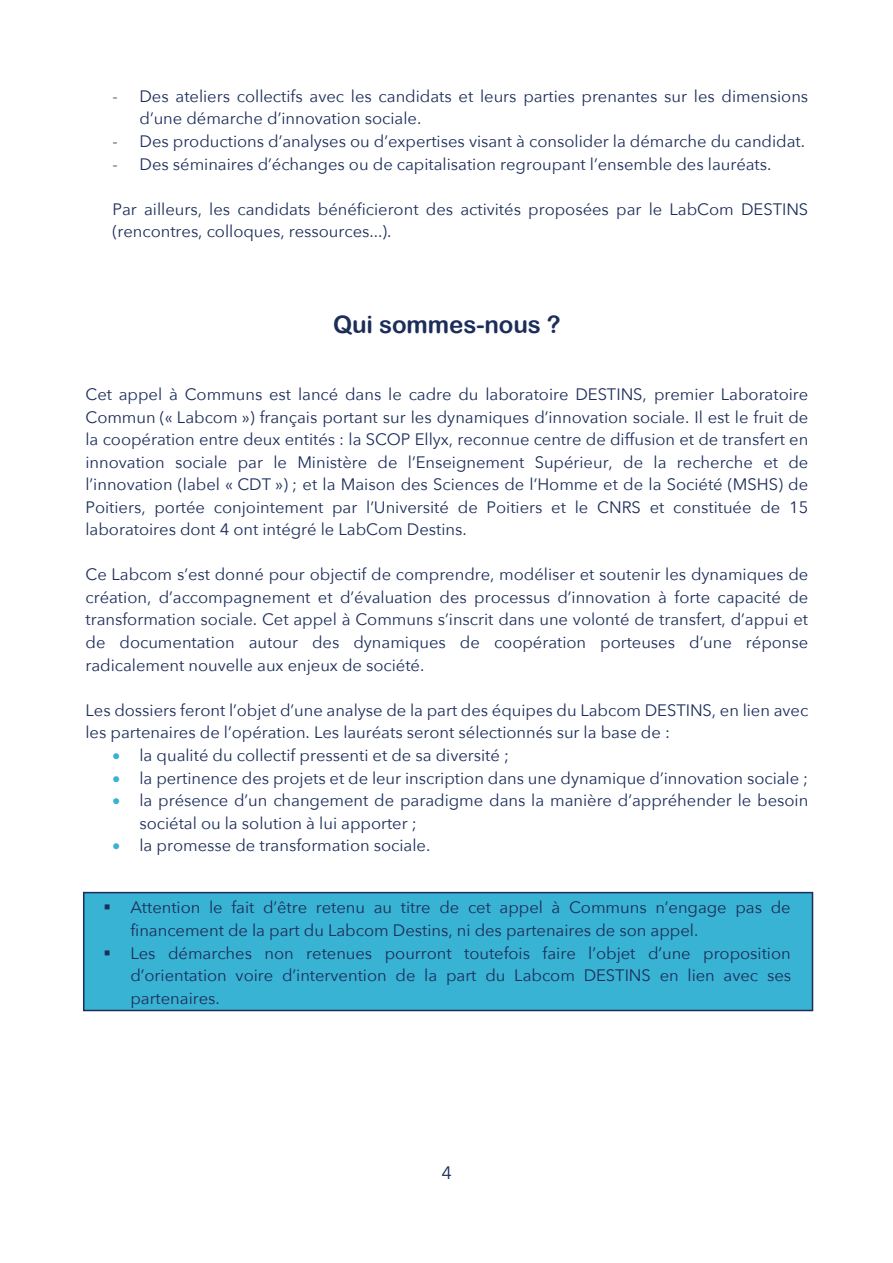
<style>
.page{position:relative;width:893px;height:1263px;background:#fff}
.page>*{position:absolute;margin:0;border:0;box-sizing:border-box;transform-origin:0 0}
.t1{font:24.15px "Arial Rounded MT Bold";letter-spacing:-.005em;color:#1c2d5a}
.t2{font:18px "Avenir Next";color:#1c2d5a}
.t3{font:16.5px/22.6px "Avenir Next";color:#1c2d5a}
.s1{color:#39b3d3}
</style>
<div class="page">
<div style="left:84px;top:893px;width:728px;height:118px;background:#39b3d3"></div>
<div style="left:83px;top:892px;width:730px;height:119px;border:2px solid #1c2d5a"></div>
<p class="t3" style="left:139px;top:84px;width:670px;text-indent:-27px">- Des ateliers collectifs avec les candidats et leurs parties prenantes sur les dimensions d’une démarche d’innovation sociale.</p>
<p class="t3" style="left:112px;top:129px;width:694px">- Des productions d’analyses ou d’expertises visant à consolider la démarche du candidat.</p>
<p class="t3" style="left:112px;top:152px;width:660px">- Des séminaires d’échanges ou de capitalisation regroupant l’ensemble des lauréats.</p>
<p class="t3" style="left:112px;top:197px;width:697px">Par ailleurs, les candidats bénéficieront des activités proposées par le LabCom DESTINS (rencontres, colloques, ressources...).</p>
<h1 class="t1" style="left:333px;top:311px;width:229px">Qui sommes-nous ?</h1>
<p class="t3" style="left:85px;top:382px;width:724px;text-align:justify">Cet appel à Communs est lancé dans le cadre du laboratoire DESTINS, premier Laboratoire Commun (« Labcom ») français portant sur les dynamiques d’innovation sociale. Il est le fruit de la coopération entre deux entités : la SCOP Ellyx, reconnue centre de diffusion et de transfert en innovation sociale par le Ministère de l’Enseignement Supérieur, de la recherche et de l’innovation (label « CDT ») ; et la Maison des Sciences de l’Homme et de la Société (MSHS) de Poitiers, portée conjointement par l’Université de Poitiers et le CNRS et constituée de 15 laboratoires dont 4 ont intégré le LabCom Destins.</p>
<p class="t3" style="left:85px;top:563px;width:724px;text-align:justify">Ce Labcom s’est donné pour objectif de comprendre, modéliser et soutenir les dynamiques de création, d’accompagnement et d’évaluation des processus d’innovation à forte capacité de transformation sociale. Cet appel à Communs s’inscrit dans une volonté de transfert, d’appui et de documentation autour des dynamiques de coopération porteuses d’une réponse radicalement nouvelle aux enjeux de société.</p>
<p class="t3" style="left:85px;top:698px;width:724px">Les dossiers feront l’objet d’une analyse de la part des équipes du Labcom DESTINS, en lien avec les partenaires de l’opération. Les lauréats seront sélectionnés sur la base de :</p>
<p class="t3" style="left:112px;top:743px;width:398px"><span class="s1">•</span> la qualité du collectif pressenti et de sa diversité ;</p>
<p class="t3" style="left:112px;top:766px;width:697px"><span class="s1">•</span> la pertinence des projets et de leur inscription dans une dynamique d’innovation sociale ;</p>
<p class="t3" style="left:139px;top:788px;width:670px;text-indent:-27px"><span class="s1">•</span> la présence d’un changement de paradigme dans la manière d’appréhender le besoin sociétal ou la solution à lui apporter ;</p>
<p class="t3" style="left:112px;top:833px;width:319px"><span class="s1">•</span> la promesse de transformation sociale.</p>
<p class="t3" style="left:130px;top:896px;width:662px">Attention le fait d’être retenu au titre de cet appel à Communs n’engage pas de financement de la part du Labcom Destins, ni des partenaires de son appel.<br>Les démarches non retenues pourront toutefois faire l’objet d’une proposition d’orientation voire d’intervention de la part du Labcom DESTINS en lien avec ses partenaires.</p>
<p class="t2" style="left:441px;top:1158px;width:12px">4</p>
</div>
